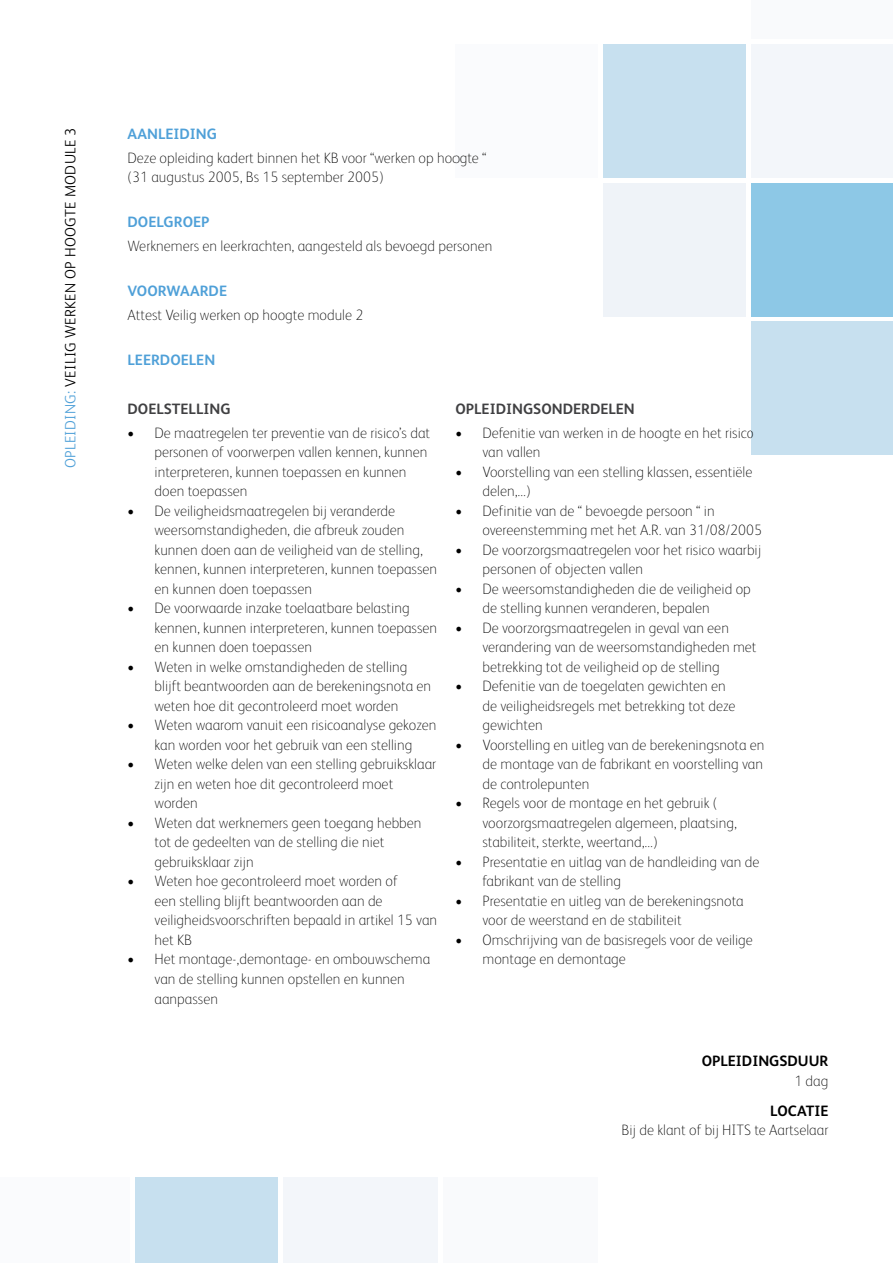
<style>
.page{position:relative;width:893px;height:1263px;background:#fff}
.page>*{position:absolute;margin:0;border:0;box-sizing:border-box;transform-origin:0 0}
.t1{font:100 15px/19.5px "FS Albert Pro";color:#000}
.t2{font:700 15px "FS Albert Pro";color:#4fa0d8}
.t3{font:300 15px "FS Albert Pro";letter-spacing:.025em;color:#000}
.t4{font:700 15px "FS Albert Pro";color:#404042}
.t5{font:700 15px "FS Albert Pro";color:#000}
.s1{color:#4fa0d8}
</style>
<div class="page">
<div style="left:751px;top:183px;width:142px;height:133px;background:#8dc8e6"></div>
<div style="left:455px;top:44px;width:143px;height:134px;background:#fafbfd"></div>
<div style="left:603px;top:183px;width:143px;height:133px;background:#eff3f8"></div>
<div style="left:751px;top:322px;width:142px;height:133px;background:#c7e0ef"></div>
<div style="left:603px;top:44px;width:143px;height:134px;background:#c7e0ef"></div>
<div style="left:751px;top:0;width:142px;height:39px;background:#f9fafc"></div>
<div style="left:751px;top:44px;width:142px;height:134px;background:#f3f6fa"></div>
<div style="left:0;top:1177px;width:130px;height:86px;background:#fafbfd"></div>
<div style="left:135px;top:1177px;width:143px;height:86px;background:#c7e0ef"></div>
<div style="left:283px;top:1177px;width:155px;height:86px;background:#f3f6fa"></div>
<div style="left:443px;top:1177px;width:155px;height:86px;background:#f9fafc"></div>
<p class="t3" style="left:65px;top:468px;width:342px;rotate:-90deg"><span class="s1">OPLEIDING:</span> VEILIG WERKEN OP HOOGTE MODULE 3</p>
<p class="t2" style="left:128px;top:125px;width:91px">AANLEIDING</p>
<p class="t1" style="left:128px;top:149px;width:361px">Deze opleiding kadert binnen het KB voor “werken op hoogte “ (31 augustus 2005, Bs 15 september 2005)</p>
<p class="t2" style="left:128px;top:213px;width:83px">DOELGROEP</p>
<p class="t1" style="left:128px;top:237px;width:366px">Werknemers en leerkrachten, aangesteld als bevoegd personen</p>
<p class="t2" style="left:128px;top:282px;width:101px">VOORWAARDE</p>
<p class="t1" style="left:128px;top:306px;width:237px">Attest Veilig werken op hoogte module 2</p>
<p class="t2" style="left:128px;top:351px;width:89px">LEERDOELEN</p>
<p class="t4" style="left:128px;top:400px;width:104px">DOELSTELLING</p>
<p class="t1" style="left:155px;top:424px;width:277px;text-indent:-27px">• De maatregelen ter preventie van de risico’s dat personen of voorwerpen vallen kennen, kunnen interpreteren, kunnen toepassen en kunnen doen toepassen</p>
<p class="t1" style="left:155px;top:502px;width:284px;text-indent:-27px">• De veiligheidsmaatregelen bij veranderde weersomstandigheden, die afbreuk zouden kunnen doen aan de veiligheid van de stelling, kennen, kunnen interpreteren, kunnen toepassen en kunnen doen toepassen</p>
<p class="t1" style="left:155px;top:600px;width:284px;text-indent:-27px">• De voorwaarde inzake toelaatbare belasting kennen, kunnen interpreteren, kunnen toepassen en kunnen doen toepassen</p>
<p class="t1" style="left:155px;top:658px;width:278px;text-indent:-27px">• Weten in welke omstandigheden de stelling blijft beantwoorden aan de berekeningsnota en weten hoe dit gecontroleerd moet worden</p>
<p class="t1" style="left:128px;top:717px;width:310px;text-align:center">• Weten waarom vanuit een risicoanalyse gekozen kan worden voor het gebruik van een stelling</p>
<p class="t1" style="left:155px;top:756px;width:283px;text-indent:-27px">• Weten welke delen van een stelling gebruiksklaar zijn en weten hoe dit gecontroleerd moet worden</p>
<p class="t1" style="left:155px;top:814px;width:268px;text-indent:-27px">• Weten dat werknemers geen toegang hebben tot de gedeelten van de stelling die niet gebruiksklaar zijn</p>
<p class="t1" style="left:155px;top:873px;width:284px;text-indent:-27px">• Weten hoe gecontroleerd moet worden of<br>een stelling blijft beantwoorden aan de veiligheidsvoorschriften bepaald in artikel 15 van het KB</p>
<p class="t1" style="left:155px;top:951px;width:277px;text-indent:-27px">• Het montage-,demontage- en ombouwschema van de stelling kunnen opstellen en kunnen aanpassen</p>
<p class="t4" style="left:455px;top:400px;width:181px">OPLEIDINGSONDERDELEN</p>
<p class="t1" style="left:482px;top:424px;width:273px;text-indent:-27px">• Defenitie van werken in de hoogte en het risico van vallen</p>
<p class="t1" style="left:482px;top:463px;width:272px;text-indent:-27px">• Voorstelling van een stelling klassen, essentiële delen,…)</p>
<p class="t1" style="left:482px;top:502px;width:281px;text-indent:-27px">• Definitie van de “ bevoegde persoon “ in overeenstemming met het A.R. van 31/08/2005</p>
<p class="t1" style="left:482px;top:541px;width:280px;text-indent:-27px">• De voorzorgsmaatregelen voor het risico waarbij personen of objecten vallen</p>
<p class="t1" style="left:482px;top:580px;width:270px;text-indent:-27px">• De weersomstandigheden die de veiligheid op de stelling kunnen veranderen, bepalen</p>
<p class="t1" style="left:482px;top:619px;width:276px;text-indent:-27px">• De voorzorgsmaatregelen in geval van een verandering van de weersomstandigheden met betrekking tot de veiligheid op de stelling</p>
<p class="t1" style="left:482px;top:678px;width:254px;text-indent:-27px">• Defenitie van de toegelaten gewichten en de veiligheidsregels met betrekking tot deze gewichten</p>
<p class="t1" style="left:482px;top:736px;width:284px;text-align:justify;text-indent:-27px">• Voorstelling en uitleg van de berekeningsnota en de montage van de fabrikant en voorstelling van de controlepunten</p>
<p class="t1" style="left:482px;top:795px;width:256px;text-indent:-27px">• Regels voor de montage en het gebruik ( voorzorgsmaatregelen algemeen, plaatsing, stabiliteit, sterkte, weertand,…)</p>
<p class="t1" style="left:482px;top:853px;width:278px;text-indent:-27px">• Presentatie en uitlag van de handleiding van de fabrikant van de stelling</p>
<p class="t1" style="left:482px;top:892px;width:263px;text-indent:-27px">• Presentatie en uitleg van de berekeningsnota voor de weerstand en de stabiliteit</p>
<p class="t1" style="left:482px;top:931px;width:272px;text-indent:-27px">• Omschrijving van de basisregels voor de veilige montage en demontage</p>
<p class="t5" style="left:702px;top:1052px;width:128px">OPLEIDINGSDUUR</p>
<p class="t1" style="left:794px;top:1072px;width:36px">1 dag</p>
<p class="t5" style="left:770px;top:1102px;width:60px">LOCATIE</p>
<p class="t1" style="left:621px;top:1121px;width:208px">Bij de klant of bij HITS te Aartselaar</p>
</div>
